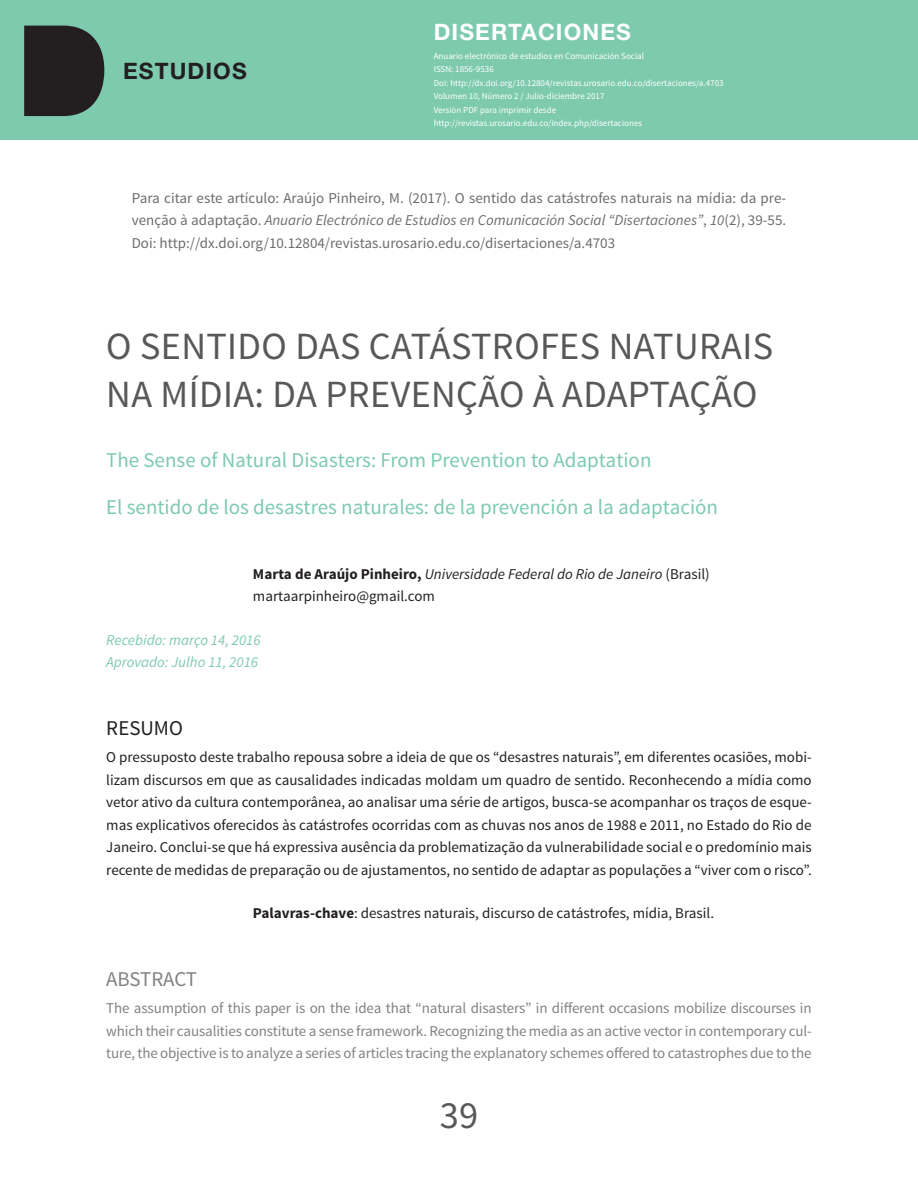
<style>
.page{position:relative;width:918px;height:1188px;background:#fff}
.page>*{position:absolute;margin:0;border:0;box-sizing:border-box;transform-origin:0 0}
.t1{font:38.4px/48px "Source Sans Pro";letter-spacing:.01em;color:#57585a}
.None-2{font:700 22.65px "Helvetica Neue LT Std";letter-spacing:.05em;color:#fff}
.t2{font:700 22.65px "Helvetica Neue LT Std";letter-spacing:.05em;color:#231f20}
.Tit_art_port{font:21px "Source Sans Pro";color:#7dcaae}
.tit_art_ingles{font:21px "Source Sans Pro";color:#7dcaae}
.T_Abstract{font:21px "Source Sans Pro";letter-spacing:-.01em;color:#808285}
.T_Resumen{font:21px "Source Sans Pro";color:#231f20}
.p1{font:15px/22.5px "Source Sans Pro";color:#231f20;text-align:justify}
.Texto_abstract{font:15px/22.5px "Source Sans Pro";letter-spacing:-.01em;color:#808285;text-align:justify}
.Cita_inicial{font:15px/22.5px "Source Sans Pro";color:#6c6d70;text-align:justify}
.PC{font:15px "Source Sans Pro";color:#231f20}
.autor{font:italic 15px "Source Sans Pro";color:#231f20}
.fecha_recibido{font:italic 15px "Source Sans Pro";color:#7dcaae}
.autor-2{font:15px "Source Sans Pro";color:#231f20}
.t3{font:9px/13.5px "Source Sans Pro";color:#fff}
.s1{font-style:inherit}
.s2{font-style:italic}
.s3{font-weight:700;font-style:normal}
.s4{font-style:normal}
.s5{font-weight:700}
</style>
<div class="page">
<div style="left:0;top:0;width:918px;height:139px;background:#7dcaae"></div>
<svg style="left:24px;top:26px;width:80px;height:90px;background:#2b2e2d"></svg>
<h2 class="t2" style="left:123px;top:57px;width:125px">ESTUDIOS</h2>
<h2 class="None-2" style="left:434px;top:18px;width:199px">DISERTACIONES</h2>
<p class="t3" style="left:434px;top:49px;width:292px">Anuario electrónico de estudios en Comunicación Social<br><span class="s1">ISSN</span>: 1856-9536<br>Doi: http://dx.doi.org/10.12804/revistas.urosario.edu.co/disertaciones/a.4703<br>Volumen 10, Número 2 / Julio-diciembre 2017<br>Versión <span class="s1">PDF</span> para imprimir desde http://revistas.urosario.edu.co/index.php/disertaciones</p>
<p class="Cita_inicial" style="left:132px;top:187px;width:656px">Para citar este artículo: Araújo Pinheiro, M. (2017). O sentido das catástrofes naturais na mídia: da pre&shy;venção à adaptação. <span class="s2">Anuario Electrónico de Estudios en Comunicación Social “Disertaciones”</span>, <span class="s2">10</span>(2), 39-55.<br>Doi: http://dx.doi.org/10.12804/revistas.urosario.edu.co/disertaciones/a.4703</p>
<p class="t1" style="left:106px;top:323px;width:668px">O SENTIDO DAS CATÁSTROFES NATURAIS<br>NA MÍDIA: DA PREVENÇÃO À ADAPTAÇÃO</p>
<p class="tit_art_ingles" style="left:106px;top:447px;width:547px">The Sense of Natural Disasters: From Prevention to Adaptation</p>
<p class="Tit_art_port" style="left:106px;top:494px;width:613px">El sentido de los desastres naturales: de la prevención a la adaptación</p>
<p class="autor" style="left:253px;top:564px;width:458px"><span class="s3">Marta de Araújo Pinheiro,</span> Universidade Federal do Rio de Janeiro <span class="s4">(Brasil)</span></p>
<p class="autor-2" style="left:253px;top:587px;width:183px">martaarpinheiro@gmail.com</p>
<p class="fecha_recibido" style="left:106px;top:631px;width:156px">Recebido: março 14, 2016</p>
<p class="fecha_recibido" style="left:106px;top:653px;width:153px">Aprovado: Julho 11, 2016</p>
<p class="T_Resumen" style="left:106px;top:715px;width:78px">RESUMO</p>
<p class="p1" style="left:106px;top:746px;width:707px">O pressuposto deste trabalho repousa sobre a ideia de que os “desastres naturais”, em diferentes ocasiões, mobi&shy;lizam discursos em que as causalidades indicadas moldam um quadro de sentido. Reconhecendo a mídia como vetor ativo da cultura contemporânea, ao analisar uma série de artigos, busca-se acompanhar os traços de esque&shy;mas explicativos oferecidos às catástrofes ocorridas com as chuvas nos anos de 1988 e 2011, no Estado do Rio de Janeiro. Conclui-se que há expressiva ausência da problematização da vulnerabilidade social e o predomínio mais recente de medidas de preparação ou de ajustamentos, no sentido de adaptar as populações a “viver com o risco”.</p>
<p class="PC" style="left:253px;top:904px;width:463px"><span class="s5">Palavras-chave</span>: desastres naturais, discurso de catástrofes, mídia, Brasil.</p>
<p class="T_Abstract" style="left:106px;top:966px;width:92px">ABSTRACT</p>
<p class="Texto_abstract" style="left:106px;top:997px;width:707px">The assumption of this paper is on the idea that “natural disasters” in different occasions mobilize discourses in which their causalities constitute a sense framework. Recognizing the media as an active vector in contemporary cul&shy;ture, the objective is to analyze a series of articles tracing the explanatory schemes offered to catastrophes due to the</p>
<p class="t1" style="left:440px;top:1092px;width:40px">39</p>
</div>
